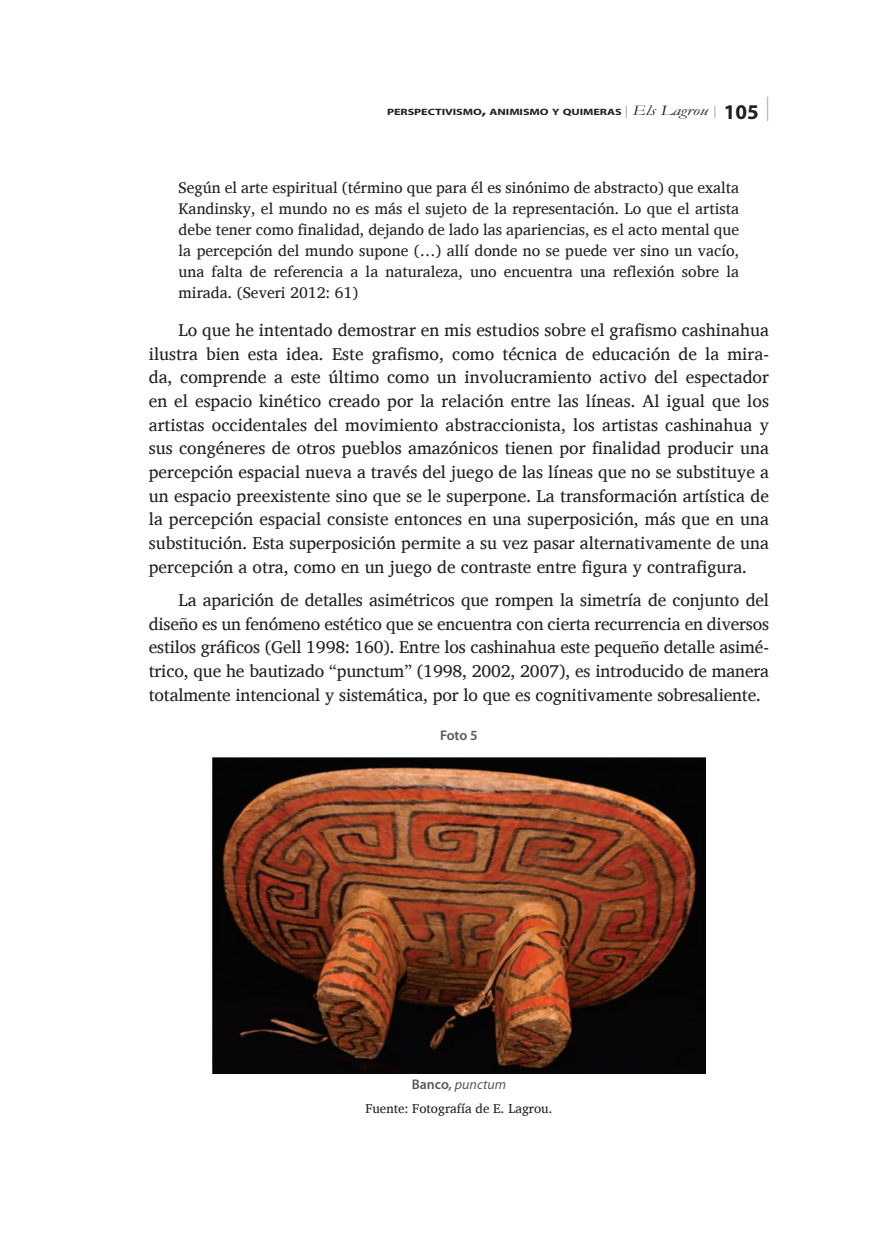
<style>
.page{position:relative;width:893px;height:1241px;background:#fff}
.page>*{position:absolute;margin:0;border:0;box-sizing:border-box;transform-origin:0 0}
.t1{font:17.5px/23.6px "Charis SIL";letter-spacing:-.005em;color:#231f20;text-align:justify}
.t2{font:15.75px/21px "Charis SIL";color:#231f20;text-align:justify}
.t3{font:italic 14px "Myriad Pro";color:#57585a}
.t4{font:600 14px "Myriad Pro";color:#57585a}
.t5{font:13.12px "Charis SIL";color:#231f20}
.t6{font:700 9.1px "Myriad Pro";letter-spacing:-.005em;color:#231f20;scale:1.33 1}
.s1{font-size:13.12px}
.s2{font-weight:400;font-stretch:condensed;font-size:12.25px;color:#939598}
.s3{font-family:"Garamond";font-weight:400;font-style:italic;font-size:14.35px}
.s4{font-size:21px}
.s5{font-weight:400;font-stretch:condensed;font-size:24.5px;color:#939598}
.s6{font-weight:600;font-style:normal}
</style>
<div class="page">
<img style="left:212px;top:757px;width:493px;height:315px">
<p class="t6" style="left:387px;top:106px;width:289px">PERSPECTIVISMO<span class="s1">,</span> ANIMISMO Y QUIMERAS <span class="s2">|</span> <span class="s3">Els Lagrou</span> <span class="s2">|</span> <span class="s4">105</span> <span class="s5">|</span></p>
<p class="t2" style="left:179px;top:177px;width:562px">Según el arte espiritual (término que para él es sinónimo de abstracto) que exalta Kandinsky, el mundo no es más el sujeto de la representación. Lo que el artista debe tener como finalidad, dejando de lado las apariencias, es el acto mental que la percepción del mundo supone (…) allí donde no se puede ver sino un vacío, una falta de referencia a la naturaleza, uno encuentra una reflexión sobre la mirada. (Severi 2012: 61)</p>
<p class="t1" style="left:149px;top:318px;width:622px;text-indent:30px">Lo que he intentado demostrar en mis estudios sobre el grafismo cashinahua ilustra bien esta idea. Este grafismo, como técnica de educación de la mira&shy;da, comprende a este último como un involucramiento activo del espectador en el espacio kinético creado por la relación entre las líneas. Al igual que los artistas occidentales del movimiento abstraccionista, los artistas cashinahua y sus congéneres de otros pueblos amazónicos tienen por finalidad producir una percepción espacial nueva a través del juego de las líneas que no se substituye a un espacio preexistente sino que se le superpone. La transformación artística de la percepción espacial consiste entonces en una superposición, más que en una substitución. Esta superposición permite a su vez pasar alternativamente de una percepción a otra, como en un juego de contraste entre figura y contrafigura.</p>
<p class="t1" style="left:149px;top:588px;width:622px;text-indent:30px">La aparición de detalles asimétricos que rompen la simetría de conjunto del diseño es un fenómeno estético que se encuentra con cierta recurrencia en diversos estilos gráficos (Gell 1998: 160). Entre los cashinahua este pequeño detalle asimé&shy;trico, que he bautizado “punctum” (1998, 2002, 2007), es introducido de manera totalmente intencional y sistemática, por lo que es cognitivamente sobresaliente.</p>
<p class="t4" style="left:440px;top:726px;width:39px">Foto 5</p>
<p class="t3" style="left:412px;top:1074px;width:96px"><span class="s6">Banco,</span> punctum</p>
<p class="t5" style="left:365px;top:1101px;width:188px">Fuente: Fotografía de E. Lagrou.</p>
</div>
